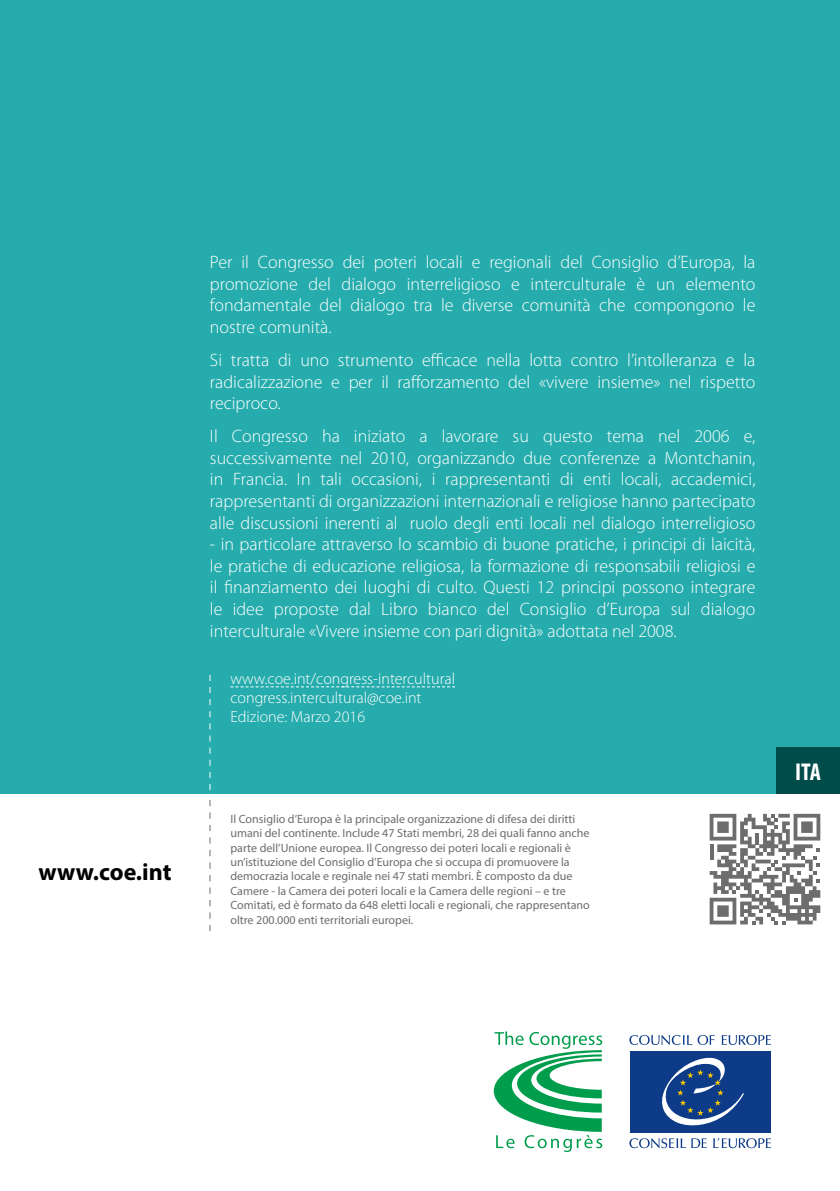
<style>
.page{position:relative;width:840px;height:1191px;background:#fff}
.page>*{position:absolute;margin:0;border:0;box-sizing:border-box;transform-origin:0 0}
.t1{font:700 condensed 24.4px "Myriad Pro";color:#fff}
.t2{font:700 24px "Myriad Pro";color:#000}
.paragraphe{font:300 18px/21.6px "Myriad Pro";color:#fff;text-align:justify}
.paragraphe-2{font:300 16px "Myriad Pro";color:#fff}
.t3{font:12px/14.4px "Myriad Pro";color:#6d6d6d}
</style>
<div class="page">
<div style="left:0;top:0;width:839px;height:794px;background:#26acad"></div>
<svg style="left:230px;top:686px;width:225px;height:1px"></svg>
<svg style="left:209px;top:800px;width:1px;height:131px"></svg>
<svg style="left:209px;top:675px;width:1px;height:115px"></svg>
<svg style="left:493px;top:1031px;width:109px;height:121px"></svg>
<svg style="left:721px;top:1035px;width:49px;height:10px"></svg>
<svg style="left:629px;top:1035px;width:85px;height:10px"></svg>
<svg style="left:713px;top:1138px;width:57px;height:10px"></svg>
<svg style="left:691px;top:1138px;width:15px;height:10px"></svg>
<svg style="left:629px;top:1138px;width:56px;height:10px"></svg>
<div style="left:629px;top:1050px;width:141px;height:82px;background:#0d3b88"></div>
<svg style="left:662px;top:1057px;width:81px;height:68px"></svg>
<div style="left:776px;top:748px;width:63px;height:46px;background:#004c4b"></div>
<svg style="left:709px;top:814px;width:110px;height:110px"></svg>
<p class="t2" style="left:38px;top:856px;width:134px">www.coe.int</p>
<p class="paragraphe" style="left:210px;top:252px;width:546px">Per il Congresso dei poteri locali e regionali del Consiglio d’Europa, la promozione del dialogo interreligioso e interculturale è un elemento fondamentale del dialogo tra le diverse comunità che compongono le nostre comunità.</p>
<p class="paragraphe" style="left:210px;top:349px;width:546px">Si tratta di uno strumento efficace nella lotta contro l’intolleranza e la radicalizzazione e per il rafforzamento del «vivere insieme» nel rispetto reciproco.</p>
<p class="paragraphe" style="left:210px;top:426px;width:546px">Il Congresso ha iniziato a lavorare su questo tema nel 2006 e, successivamente nel 2010, organizzando due conferenze a Montchanin, in Francia. In tali occasioni, i rappresentanti di enti locali, accademici, rappresentanti di organizzazioni internazionali e religiose hanno partecipato alle discussioni inerenti al ruolo degli enti locali nel dialogo interreligioso</p>
<p class="paragraphe" style="left:210px;top:534px;width:546px">- in particolare attraverso lo scambio di buone pratiche, i principi di laicità, le pratiche di educazione religiosa, la formazione di responsabili religiosi e il finanziamento dei luoghi di culto. Questi 12 principi possono integrare le idee proposte dal Libro bianco del Consiglio d’Europa sul dialogo interculturale «Vivere insieme con pari dignità» adottata nel 2008.</p>
<p class="paragraphe-2" style="left:230px;top:669px;width:226px">www.coe.int/congress-intercultural</p>
<p class="paragraphe-2" style="left:230px;top:689px;width:192px">congress.intercultural@coe.int</p>
<p class="paragraphe-2" style="left:230px;top:708px;width:136px">Edizione: Marzo 2016</p>
<p class="t3" style="left:230px;top:811px;width:360px">Il Consiglio d’Europa è la principale organizzazione di difesa dei diritti umani del continente. Include 47 Stati membri, 28 dei quali fanno anche parte dell’Unione europea. Il Congresso dei poteri locali e regionali è un’istituzione del Consiglio d’Europa che si occupa di promuovere la democrazia locale e reginale nei 47 stati membri. È composto da due Camere - la Camera dei poteri locali e la Camera delle regioni – e tre Comitati, ed è formato da 648 eletti locali e regionali, che rappresentano oltre 200.000 enti territoriali europei.</p>
<p class="t1" style="left:794px;top:757px;width:27px">ITA</p>
</div>
